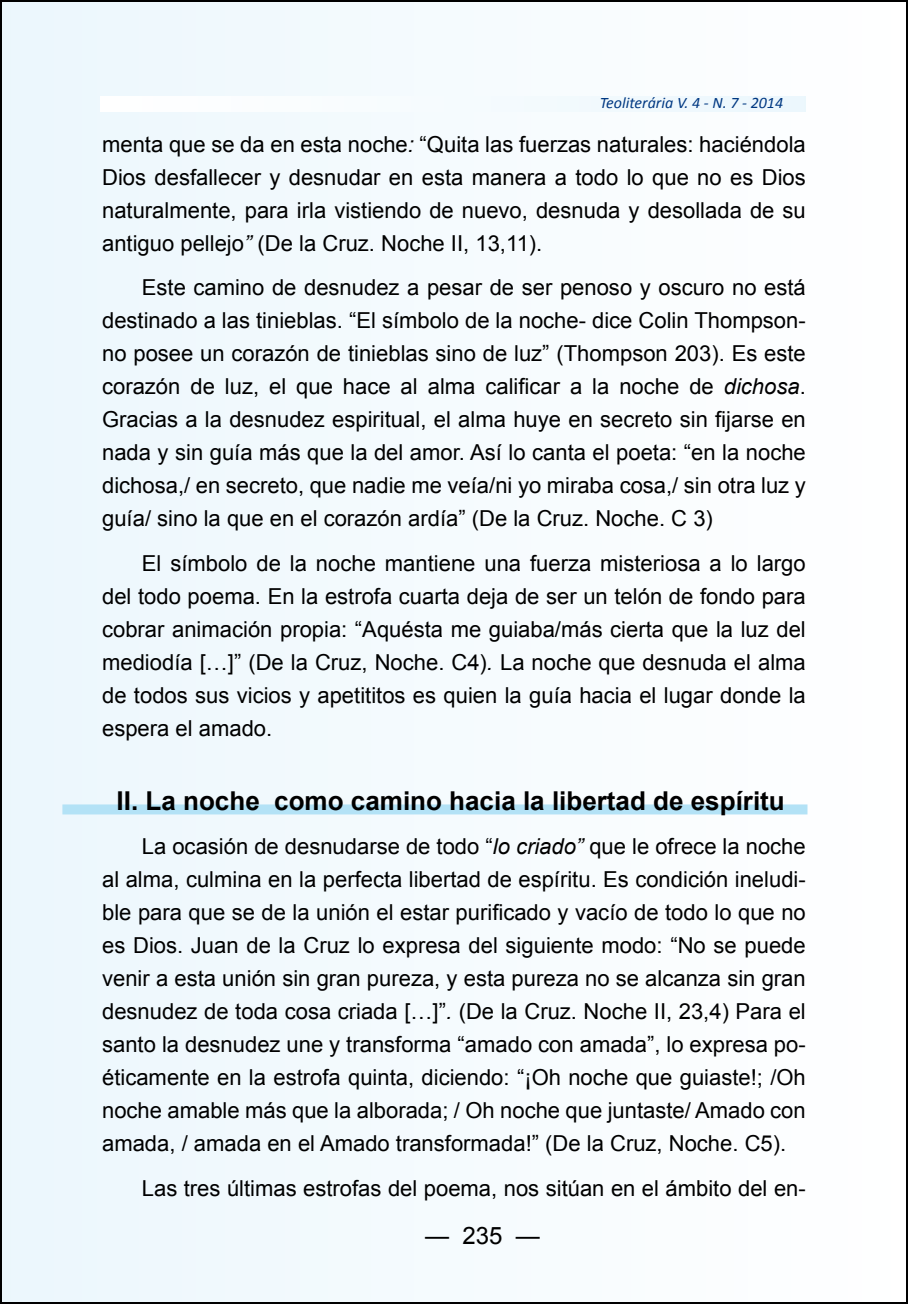
<style>
.page{position:relative;width:908px;height:1304px;background:#fff}
.page>*{position:absolute;margin:0;border:0;box-sizing:border-box;transform-origin:0 0}
.t1{font:700 26px "Arial";color:#000}
.t2{font:24px "Arial";color:#000}
.t3{font:22px/33px "Arial";color:#000;text-align:justify}
.t4{font:italic 16px "Calibri";color:#003882}
.s1{font-style:italic}
</style>
<div class="page">
<div style="left:1px;top:1px;width:905px;height:1302px;background:#f5fbfe"></div>
<div style="left:62px;top:804px;width:745px;height:10px;background:#b3e2f6"></div>
<p class="t4" style="left:599px;top:93px;width:185px">Teoliterária V. 4 - N. 7 - 2014</p>
<p class="t3" style="left:102px;top:128px;width:704px">menta que se da en esta noche<span class="s1">:</span> “Quita las fuerzas naturales: haciéndola Dios desfallecer y desnudar en esta manera a todo lo que no es Dios naturalmente, para irla vistiendo de nuevo, desnuda y desollada de su antiguo pellejo<span class="s1">”</span> (De la Cruz. Noche II, 13,11).</p>
<p class="t3" style="left:102px;top:271px;width:705px;text-indent:40px">Este camino de desnudez a pesar de ser penoso y oscuro no está destinado a las tinieblas. “El símbolo de la noche- dice Colin Thompson&shy;no posee un corazón de tinieblas sino de luz” (Thompson 203). Es este corazón de luz, el que hace al alma calificar a la noche de <span class="s1">dichosa</span>.<br>Gracias a la desnudez espiritual, el alma huye en secreto sin fijarse en nada y sin guía más que la del amor. Así lo canta el poeta: “en la noche dichosa,/ en secreto, que nadie me veía/ni yo miraba cosa,/ sin otra luz y guía/ sino la que en el corazón ardía” (De la Cruz. Noche. C 3)</p>
<p class="t3" style="left:102px;top:547px;width:704px;text-indent:40px">El símbolo de la noche mantiene una fuerza misteriosa a lo largo del todo poema. En la estrofa cuarta deja de ser un telón de fondo para cobrar animación propia: “Aquésta me guiaba/más cierta que la luz del mediodía […]” (De la Cruz, Noche. C4)<span class="s1">.</span> La noche que desnuda el alma de todos sus vicios y apetititos es quien la guía hacia el lugar donde la espera el amado.</p>
<p class="t1" style="left:117px;top:784px;width:669px">II. La noche como camino hacia la libertad de espíritu</p>
<p class="t3" style="left:102px;top:830px;width:705px;text-indent:40px">La ocasión de desnudarse de todo “<span class="s1">lo criado”</span> que le ofrece la noche al alma, culmina en la perfecta libertad de espíritu. Es condición ineludi&shy;ble para que se de la unión el estar purificado y vacío de todo lo que no es Dios. Juan de la Cruz lo expresa del siguiente modo: “No se puede venir a esta unión sin gran pureza, y esta pureza no se alcanza sin gran desnudez de toda cosa criada […]”<span class="s1">.</span> (De la Cruz. Noche II, 23,4) Para el santo la desnudez une y transforma “amado con amada”, lo expresa po&shy;éticamente en la estrofa quinta, diciendo: “¡Oh noche que guiaste!; /Oh noche amable más que la alborada; / Oh noche que juntaste/ Amado con amada, / amada en el Amado transformada!” (De la Cruz, Noche. C5).</p>
<p class="t3" style="left:142px;top:1172px;width:665px">Las tres últimas estrofas del poema, nos sitúan en el ámbito del en-</p>
<p class="t2" style="left:425px;top:1219px;width:116px">— 235 —</p>
</div>
